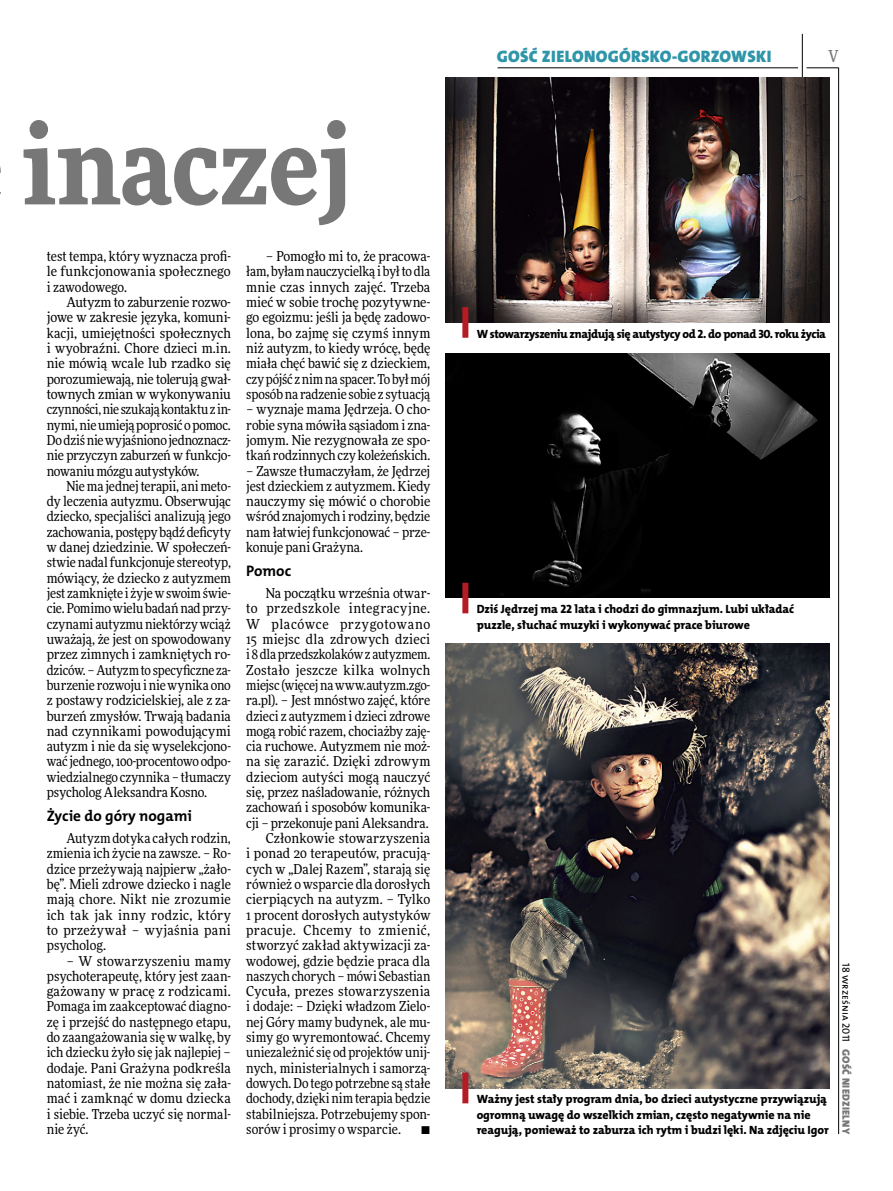
<style>
.page{position:relative;width:893px;height:1191px;background:#fff}
.page>*{position:absolute;margin:0;border:0;box-sizing:border-box;transform-origin:0 0}
.t1{font:900 108px "Freeday Narrow";color:#777778}
.t2{font:16.65px "The Mix HP9 Blk";letter-spacing:.02em;color:#2f95a8}
.t3{font:500 16.5px "Freeday Narrow";color:#777778;scale:.9 1}
.t4{font:15.3px "The Mix HP7 Bld";letter-spacing:-.005em;color:#000}
.t5{font:13.65px/15.3px "Freeday Narrow News";color:#000;text-align:justify}
.t6{font:13.65px "Freeday Narrow News";letter-spacing:.02em;color:#000}
.t7{font:13.65px "Freeday Narrow News";letter-spacing:.03em;color:#000}
.t8{font:13.65px "Freeday Narrow News";letter-spacing:-.02em;color:#000}
.t9{font:13.65px "Freeday Narrow News";letter-spacing:.045em;color:#000}
.t10{font:12px/15.3px "The Mix HP8 Ex Bld";letter-spacing:-.005em;color:#000}
.t11{font:12px "The Mix HP8 Ex Bld";letter-spacing:-.035em;color:#000}
.t12{font:10.5px "The Mix HP9 Blk";letter-spacing:.025em;color:#777778}
.t13{font:10.5px "The Mix HP5 Plain";color:#000}
</style>
<div class="page">
<hr style="left:838px;top:68px;width:1px;height:1066px;background:#000">
<hr style="left:802px;top:34px;width:1px;height:43px;background:#000">
<hr style="left:806px;top:68px;width:33px;height:1px;background:#000">
<hr style="left:497px;top:68px;width:301px;height:1px;background:#000">
<img style="left:446px;top:77px;width:383px;height:245px">
<img style="left:446px;top:353px;width:383px;height:245px">
<img style="left:446px;top:644px;width:383px;height:444px">
<div style="left:462px;top:307px;width:6px;height:31px;background:#b51b24"></div>
<div style="left:462px;top:583px;width:6px;height:30px;background:#b51b24"></div>
<div style="left:462px;top:1072px;width:6px;height:31px;background:#b51b24"></div>
<h1 class="t1" style="left:22px;top:95px;width:331px">inaczej</h1>
<p class="t5" style="left:47px;top:248px;width:186px">test tempa, który wyznacza profi&shy;le funkcjonowania społecznego i zawodowego.</p>
<p class="t5" style="left:47px;top:294px;width:186px;text-indent:20px">Autyzm to zaburzenie rozwo&shy;jowe w zakresie języka, komuni&shy;kacji, umiejętności społecznych i wyobraźni. Chore dzieci m.in. nie mówią wcale lub rzadko się porozumiewają, nie tolerują gwał&shy;townych zmian w wykonywaniu czynności, nie szukają kontaktu z in&shy;nymi, nie umieją poprosić o pomoc.<br>Do dziś nie wyjaśniono jednoznacz&shy;nie przyczyn zaburzeń w funkcjo&shy;nowaniu mózgu autystyków.</p>
<p class="t5" style="left:47px;top:478px;width:186px;text-indent:20px">Nie ma jednej terapii, ani meto&shy;dy leczenia autyzmu. Obserwując dziecko, specjaliści analizują jego zachowania, postępy bądź deficyty w danej dziedzinie. W społeczeń&shy;stwie nadal funkcjonuje stereotyp, mówiący, że dziecko z autyzmem jest zamknięte i żyje w swoim świe&shy;cie. Pomimo wielu badań nad przy&shy;czynami autyzmu niektórzy wciąż uważają, że jest on spowodowany przez zimnych i zamkniętych ro&shy;dziców. – Autyzm to specyficzne za&shy;burzenie rozwoju i nie wynika ono z postawy rodzicielskiej, ale z za&shy;burzeń zmysłów. Trwają badania nad czynnikami powodującymi autyzm i nie da się wyselekcjono&shy;wać jednego, 100-procentowo odpo&shy;wiedzialnego czynnika – tłumaczy psycholog Aleksandra Kosno.</p>
<p class="t4" style="left:47px;top:806px;width:147px">Życie do góry nogami</p>
<p class="t5" style="left:47px;top:830px;width:186px;text-indent:20px">Autyzm dotyka całych rodzin, zmienia ich życie na zawsze. – Ro&shy;dzice przeżywają najpierw „żało&shy;bę”. Mieli zdrowe dziecko i nagle mają chore. Nikt nie zrozumie ich tak jak inny rodzic, który to przeżywał – wyjaśnia pani psycholog.</p>
<p class="t5" style="left:47px;top:953px;width:186px;text-indent:20px">– W stowarzyszeniu mamy psychoterapeutę, który jest zaan&shy;gażowany w pracę z rodzicami.<br>Pomaga im zaakceptować diagno&shy;zę i przejść do następnego etapu, do zaangażowania się w walkę, by ich dziecku żyło się jak najlepiej – dodaje. Pani Grażyna podkreśla natomiast, że nie można się zała&shy;mać i zamknąć w domu dziecka i siebie. Trzeba uczyć się normal&shy;nie żyć.</p>
<p class="t5" style="left:246px;top:248px;width:186px;text-indent:20px">– Pomogło mi to, że pracowa&shy;łam, byłam nauczycielką i był to dla mnie czas innych zajęć. Trzeba mieć w sobie trochę pozytywne&shy;go egoizmu: jeśli ja będę zadowo&shy;lona, bo zajmę się czymś innym niż autyzm, to kiedy wrócę, będę miała chęć bawić się z dzieckiem, czy pójść z nim na spacer. To był mój sposób na radzenie sobie z sytuacją</p>
<p class="t5" style="left:246px;top:401px;width:186px">– wyznaje mama Jędrzeja. O cho&shy;robie syna mówiła sąsiadom i zna&shy;jomym. Nie rezygnowała ze spo&shy;tkań rodzinnych czy koleżeńskich.</p>
<p class="t5" style="left:246px;top:463px;width:186px">– Zawsze tłumaczyłam, że Jędrzej jest dzieckiem z autyzmem. Kiedy nauczymy się mówić o chorobie wśród znajomych i rodziny, będzie nam łatwiej funkcjonować – prze&shy;konuje pani Grażyna.</p>
<p class="t4" style="left:246px;top:561px;width:47px">Pomoc</p>
<p class="t5" style="left:266px;top:585px;width:166px">Na początku września otwar-</p>
<p class="t7" style="left:246px;top:600px;width:186px">to przedszkole integracyjne.</p>
<p class="t9" style="left:246px;top:615px;width:186px">W placówce przygotowano</p>
<p class="t6" style="left:246px;top:630px;width:186px">15 miejsc dla zdrowych dzieci</p>
<p class="t8" style="left:246px;top:646px;width:186px">i 8 dla przedszkolaków z autyzmem.</p>
<p class="t6" style="left:246px;top:661px;width:186px">Zostało jeszcze kilka wolnych</p>
<p class="t5" style="left:246px;top:677px;width:186px">miejsc (więcej na www.autyzm.zgo-</p>
<p class="t5" style="left:246px;top:692px;width:186px">ra.pl). – Jest mnóstwo zajęć, które</p>
<p class="t5" style="left:246px;top:708px;width:186px">dzieci z autyzmem i dzieci zdrowe</p>
<p class="t5" style="left:246px;top:723px;width:186px">mogą robić razem, chociażby zaję-</p>
<p class="t5" style="left:246px;top:738px;width:186px">cia ruchowe. Autyzmem nie moż-</p>
<p class="t5" style="left:246px;top:754px;width:186px">na się zarazić. Dzięki zdrowym</p>
<p class="t5" style="left:246px;top:769px;width:186px">dzieciom autyści mogą nauczyć</p>
<p class="t5" style="left:246px;top:784px;width:186px">się, przez naśladowanie, różnych</p>
<p class="t5" style="left:246px;top:799px;width:186px">zachowań i sposobów komunika-</p>
<p class="t5" style="left:246px;top:815px;width:184px">cji – przekonuje pani Aleksandra.</p>
<p class="t5" style="left:266px;top:830px;width:166px">Członkowie stowarzyszenia</p>
<p class="t5" style="left:246px;top:845px;width:186px">i ponad 20 terapeutów, pracują-</p>
<p class="t5" style="left:246px;top:861px;width:186px">cych w „Dalej Razem”, starają się</p>
<p class="t5" style="left:246px;top:876px;width:186px">również o wsparcie dla dorosłych</p>
<p class="t5" style="left:246px;top:891px;width:186px">cierpiących na autyzm. – Tylko</p>
<p class="t5" style="left:246px;top:907px;width:186px">1 procent dorosłych autystyków</p>
<p class="t7" style="left:246px;top:921px;width:186px">pracuje. Chcemy to zmienić,</p>
<p class="t5" style="left:246px;top:937px;width:186px">stworzyć zakład aktywizacji za-</p>
<p class="t5" style="left:246px;top:953px;width:186px">wodowej, gdzie będzie praca dla</p>
<p class="t5" style="left:246px;top:968px;width:186px">naszych chorych – mówi Sebastian</p>
<p class="t5" style="left:246px;top:983px;width:186px">Cycuła, prezes stowarzyszenia</p>
<p class="t5" style="left:246px;top:998px;width:186px">i dodaje: – Dzięki władzom Zielo-</p>
<p class="t5" style="left:246px;top:1014px;width:186px">nej Góry mamy budynek, ale mu-</p>
<p class="t5" style="left:246px;top:1029px;width:186px">simy go wyremontować. Chcemy</p>
<p class="t5" style="left:246px;top:1044px;width:186px">uniezależnić się od projektów unij-</p>
<p class="t5" style="left:246px;top:1060px;width:186px">nych, ministerialnych i samorzą-</p>
<p class="t5" style="left:246px;top:1075px;width:186px">dowych. Do tego potrzebne są stałe</p>
<p class="t5" style="left:246px;top:1090px;width:186px">dochody, dzięki nim terapia będzie</p>
<p class="t5" style="left:246px;top:1106px;width:186px">stabilniejsza. Potrzebujemy spon-</p>
<p class="t5" style="left:246px;top:1121px;width:156px">sorów i prosimy o wsparcie.</p>
<p class="t5" style="left:421px;top:1121px;width:11px">•</p>
<p class="t2" style="left:497px;top:46px;width:276px">GOŚĆ ZIELONOGÓRSKO-GORZOWSKI</p>
<p class="t3" style="left:828px;top:46px;width:13px">V</p>
<p class="t11" style="left:477px;top:326px;width:351px">W stowarzyszeniu znajdują się autystycy od 2. do ponad 30. roku życia</p>
<p class="t10" style="left:477px;top:602px;width:319px">Dziś Jędrzej ma 22 lata i chodzi do gimnazjum. Lubi układać puzzle, słuchać muzyki i wykonywać prace biurowe</p>
<p class="t10" style="left:477px;top:1091px;width:354px">Ważny jest stały program dnia, bo dzieci autystyczne przywiązują ogromną uwagę do wszelkich zmian, często negatywnie na nie reagują, ponieważ to zaburza ich rytm i budzi lęki. Na zdjęciu Igor</p>
<p class="t13" style="left:853px;top:962px;width:81px;rotate:90deg">18 września 2011</p>
<p class="t12" style="left:853px;top:1049px;width:86px;rotate:90deg">GOŚĆ NIEDZIELNY</p>
</div>
